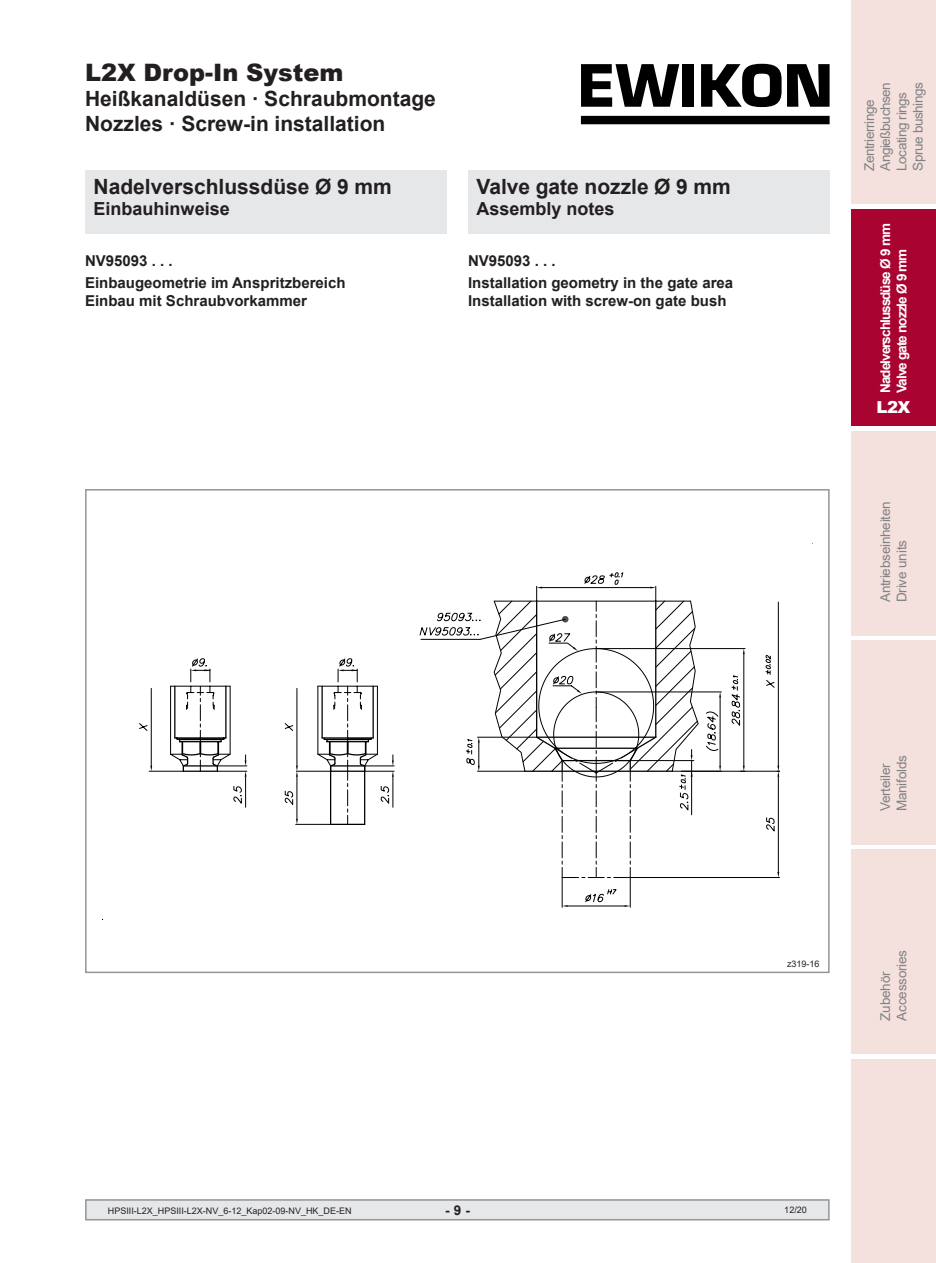
<style>
.page{position:relative;width:936px;height:1263px;background:#fff}
.page>*{position:absolute;margin:0;border:0;box-sizing:border-box;transform-origin:0 0}
.t1{font:900 24px "Arial";color:#231f20}
.Arial-14pt-fett{font:700 21px/25.2px "Arial";color:#231f20}
.Arial-12pt-fett{font:700 18px "Arial";color:#231f20}
.t2{font:900 16.5px "Arial";color:#fff}
.t3{font:700 15px/18px "Arial";color:#231f20}
.t4{font:13.5px/16.2px "Arial";letter-spacing:-.015em;color:#808285}
.t5{font:700 13.5px/16.2px "Arial";letter-spacing:-.07em;color:#fff}
.t6{font:700 13.5px "Arial";color:#231f20}
.t7{font:9px "Arial";color:#231f20}
</style>
<div class="page">
<div style="left:85px;top:1199px;width:744px;height:21px;background:#e6e7e9;border:2px solid #939598"></div>
<div style="left:850px;top:0;width:85px;height:204px;background:#f4e0dd"></div>
<div style="left:850px;top:431px;width:85px;height:204px;background:#f4e0dd"></div>
<div style="left:850px;top:640px;width:85px;height:204px;background:#f4e0dd"></div>
<div style="left:850px;top:1059px;width:85px;height:204px;background:#f4e0dd"></div>
<div style="left:850px;top:850px;width:85px;height:204px;background:#f4e0dd"></div>
<div style="left:850px;top:209px;width:85px;height:217px;background:#a90332"></div>
<div style="left:581px;top:116px;width:248px;height:8px;background:#000"></div>
<svg style="left:581px;top:64px;width:98px;height:43px"></svg>
<div style="left:682px;top:64px;width:11px;height:43px;background:#000"></div>
<svg style="left:701px;top:64px;width:80px;height:43px"></svg>
<svg style="left:787px;top:64px;width:42px;height:43px"></svg>
<div style="left:85px;top:170px;width:361px;height:64px;background:#e6e7e9"></div>
<div style="left:468px;top:170px;width:361px;height:64px;background:#e6e7e9"></div>
<svg style="left:170px;top:613px;width:308px;height:191px"></svg>
<svg style="left:204px;top:669px;width:6px;height:2px"></svg>
<svg style="left:139px;top:686px;width:92px;height:86px"></svg>
<hr style="left:151px;top:688px;width:1px;height:78px;background:#000">
<hr style="left:230px;top:686px;width:1px;height:68px;background:#000">
<svg style="left:245px;top:669px;width:149px;height:156px"></svg>
<hr style="left:317px;top:686px;width:1px;height:68px;background:#000">
<hr style="left:321px;top:686px;width:2px;height:52px;background:#000">
<svg style="left:347px;top:626px;width:131px;height:140px"></svg>
<svg style="left:478px;top:572px;width:301px;height:336px"></svg>
<div style="left:85px;top:489px;width:744px;height:484px;border:2px solid #939598"></div>
<h1 class="t1" style="left:85px;top:55px;width:260px">L2X Drop-In System</h1>
<h2 class="Arial-14pt-fett" style="left:85px;top:86px;width:352px">Heißkanaldüsen · Schraubmontage<br>Nozzles · Screw-in installation</h2>
<p class="Arial-14pt-fett" style="left:94px;top:174px;width:299px">Nadelverschlussdüse Ø 9 mm</p>
<p class="Arial-12pt-fett" style="left:94px;top:196px;width:138px">Einbauhinweise</p>
<p class="t3" style="left:85px;top:252px;width:89px">NV95093 . . .</p>
<p class="t3" style="left:85px;top:274px;width:262px">Einbaugeometrie im Anspritzbereich<br>Einbau mit Schraubvorkammer</p>
<p class="Arial-14pt-fett" style="left:476px;top:174px;width:256px">Valve gate nozzle Ø 9 mm</p>
<p class="Arial-12pt-fett" style="left:476px;top:196px;width:139px">Assembly notes</p>
<p class="t3" style="left:468px;top:252px;width:89px">NV95093 . . .</p>
<p class="t3" style="left:468px;top:274px;width:267px">Installation geometry in the gate area<br>Installation with screw-on gate bush</p>
<p class="t4" style="left:861px;top:171px;width:90px;rotate:-90deg">Zentrierringe<br>Angießbuchsen<br>Locating rings<br>Sprue bushings</p>
<p class="t5" style="left:877px;top:393px;width:171px;rotate:-90deg">Nadelverschlussdüse Ø 9 mm<br>Valve gate nozzle Ø 9 mm</p>
<p class="t2" style="left:876px;top:395px;width:36px">L2X</p>
<p class="t4" style="left:877px;top:602px;width:103px;rotate:-90deg">Antriebseinheiten<br>Drive units</p>
<p class="t7" style="left:787px;top:957px;width:34px">z319-16</p>
<p class="t4" style="left:877px;top:811px;width:58px;rotate:-90deg">Verteiler<br>Manifolds</p>
<p class="t4" style="left:877px;top:1021px;width:72px;rotate:-90deg">Zubehör<br>Accessories</p>
<p class="t7" style="left:108px;top:1204px;width:245px">HPSIII-L2X_HPSIII-L2X-NV_6-12_Kap02-09-NV_HK_DE-EN</p>
<p class="t6" style="left:445px;top:1200px;width:26px">- 9 -</p>
<p class="t7" style="left:784px;top:1204px;width:24px">12/20</p>
</div>
